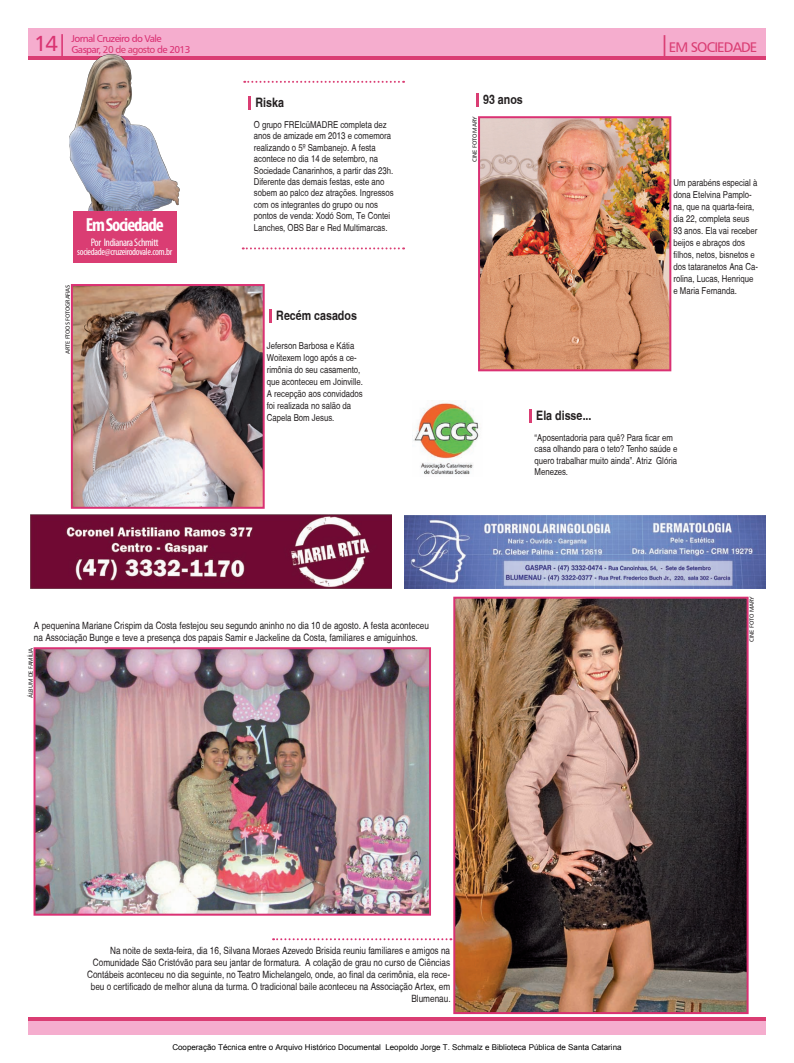
<style>
.page{position:relative;width:794px;height:1063px;background:#fff}
.page>*{position:absolute;margin:0;border:0;box-sizing:border-box;transform-origin:0 0}
.t1{font:700 condensed 19px "Myriad Pro";letter-spacing:-.06em;color:#fff}
.t2{font:14px "Humanist 777 BT Roman B";letter-spacing:-.06em;color:#da3d73}
.t3{font:700 condensed 13px "Helvetica";color:#231f20}
.t4{font:condensed 11px "Myriad Pro";letter-spacing:-.03em;color:#fff}
.t5{font:condensed 10px/12px "Helvetica";color:#231f20;text-align:right}
.t6{font:10px/11px "Humanist 777 BT Roman B";letter-spacing:-.06em;color:#da3173}
.t7{font:condensed 10px "Myriad Pro";letter-spacing:-.03em;color:#fff}
.t8{font:condensed 9.5px/12px "Helvetica";color:#231f20}
.t9{font:8px "Arial";color:#000}
.t10{font:6px "Humanist 777 BT Roman B";letter-spacing:-.03em;color:#231f20}
.s1{font-size:22px;color:#da3271}
.s2{color:#da3d73}
.s3{font-size:22px}
</style>
<div class="page">
<div style="left:28px;top:28px;width:355px;height:29px;background:#f5adce"></div>
<hr style="left:28px;top:57px;width:355px;height:3px;background:#da3d73">
<div style="left:361px;top:28px;width:404px;height:29px;background:#f5adce"></div>
<hr style="left:361px;top:57px;width:404px;height:3px;background:#da3d73">
<img style="left:405px;top:516px;width:360px;height:72px">
<hr style="left:248px;top:96px;width:3px;height:14px;background:#da3d73">
<svg style="left:529px;top:409px;width:2px;height:13px"></svg>
<svg style="left:476px;top:94px;width:2px;height:13px"></svg>
<svg style="left:269px;top:309px;width:2px;height:13px"></svg>
<img style="left:412px;top:401px;width:67px;height:74px">
<img style="left:30px;top:514px;width:361px;height:74px">
<div style="left:28px;top:1020px;width:737px;height:15px;background:#f5adce"></div>
<hr style="left:28px;top:1018px;width:737px;height:3px;background:#da3d73">
<svg style="left:244px;top:81px;width:160px;height:2px"></svg>
<svg style="left:243px;top:247px;width:161px;height:2px"></svg>
<img style="left:69px;top:54px;width:114px;height:158px">
<div style="left:73px;top:212px;width:104px;height:51px;background:#da3d73"></div>
<svg style="left:273px;top:938px;width:178px;height:2px"></svg>
<img style="left:481px;top:119px;width:187px;height:249px">
<div style="left:478px;top:116px;width:193px;height:255px;border:2px solid #da3173"></div>
<img style="left:74px;top:287px;width:188px;height:219px">
<div style="left:71px;top:284px;width:194px;height:225px;border:2px solid #da3173"></div>
<img style="left:37px;top:650px;width:391px;height:263px">
<div style="left:34px;top:647px;width:397px;height:269px;border:2px solid #da3173"></div>
<img style="left:456px;top:600px;width:289px;height:411px">
<div style="left:453px;top:597px;width:295px;height:417px;border:2px solid #da3173"></div>
<p class="t6" style="left:71px;top:33px;width:120px;text-indent:-37px"><span class="s1">14|</span> Jornal Cruzeiro do Vale<br>Gaspar, <span class="s2">20 de agosto</span> de 2013</p>
<h1 class="t1" style="left:86px;top:213px;width:80px">Em Sociedade</h1>
<p class="t4" style="left:91px;top:235px;width:69px">Por Indianara Schmitt</p>
<p class="t7" style="left:77px;top:245px;width:97px">sociedade@cruzeirodovale.com.br</p>
<p class="t10" style="left:64px;top:354px;width:71px;rotate:-90deg">ARTE FTOOS FOTOGRAFIAS</p>
<h3 class="t3" style="left:255px;top:95px;width:30px">Riska</h3>
<p class="t8" style="left:254px;top:119px;width:141px;line-height:11.4px">O grupo FREIcüMADRE completa dez anos de amizade em 2013 e comemora realizando o 5º Sambanejo. A festa acontece no dia 14 de setembro, na Sociedade Canarinhos, a partir das 23h.<br>Diferente das demais festas, este ano sobem ao palco dez atrações. Ingressos com os integrantes do grupo ou nos pontos de venda: Xodó Som, Te Contei Lanches, OBS Bar e Red Multimarcas.</p>
<h3 class="t3" style="left:276px;top:307px;width:82px">Recém casados</h3>
<p class="t8" style="left:267px;top:340px;width:98px">Jeferson Barbosa e Kátia<br>Woitexem logo após a ce&shy;rimônia do seu casamento, que aconteceu em Joinville.<br>A recepção aos convidados foi realizada no salão da<br>Capela Bom Jesus.</p>
<h3 class="t3" style="left:483px;top:92px;width:41px">93 anos</h3>
<p class="t10" style="left:471px;top:162px;width:47px;rotate:-90deg">CINE FOTO MARY</p>
<h2 class="t2" style="left:659px;top:38px;width:100px"><span class="s3">|</span>EM SOCIEDADE</h2>
<p class="t8" style="left:673px;top:177px;width:86px">Um parabéns especial à dona Etelvina Pamplo&shy;na, que na quarta-feira, dia 22, completa seus<br>93 anos. Ela vai receber beijos e abraços dos filhos, netos, bisnetos e dos tataranetos Ana Ca&shy;rolina, Lucas, Henrique e Maria Fernanda.</p>
<h3 class="t3" style="left:536px;top:407px;width:57px">Ela disse...</h3>
<p class="t8" style="left:534px;top:432px;width:144px;line-height:11.4px">“Aposentadoria para quê? Para ficar em casa olhando para o teto? Tenho saúde e quero trabalhar muito ainda”. Atriz Glória<br>Menezes.</p>
<p class="t5" style="left:34px;top:619px;width:396px;text-align:left">A pequenina Mariane Crispim da Costa festejou seu segundo aninho no dia 10 de agosto. A festa aconteceu na Associação Bunge e teve a presença dos papais Samir e Jackeline da Costa, familiares e amiguinhos.</p>
<p class="t10" style="left:27px;top:698px;width:52px;rotate:-90deg">ÁLBUM DE FAMÍLIA</p>
<p class="t10" style="left:748px;top:642px;width:47px;rotate:-90deg">CINE FOTO MARY</p>
<p class="t5" style="left:87px;top:945px;width:365px">Na noite de sexta-feira, dia 16, Silvana Moraes Azevedo Brisida reuniu familiares e amigos na Comunidade São Cristóvão para seu jantar de formatura. A colação de grau no curso de Ciências Contábeis aconteceu no dia seguinte, no Teatro Michelangelo, onde, ao final da cerimônia, ela rece&shy;beu o certificado de melhor aluna da turma. O tradicional baile aconteceu na Associação Artex, em Blumenau.</p>
<p class="t9" style="left:172px;top:1042px;width:451px">Cooperação Técnica entre o Arquivo Histórico Documental Leopoldo Jorge T. Schmalz e Biblioteca Pública de Santa Catarina</p>
</div>
